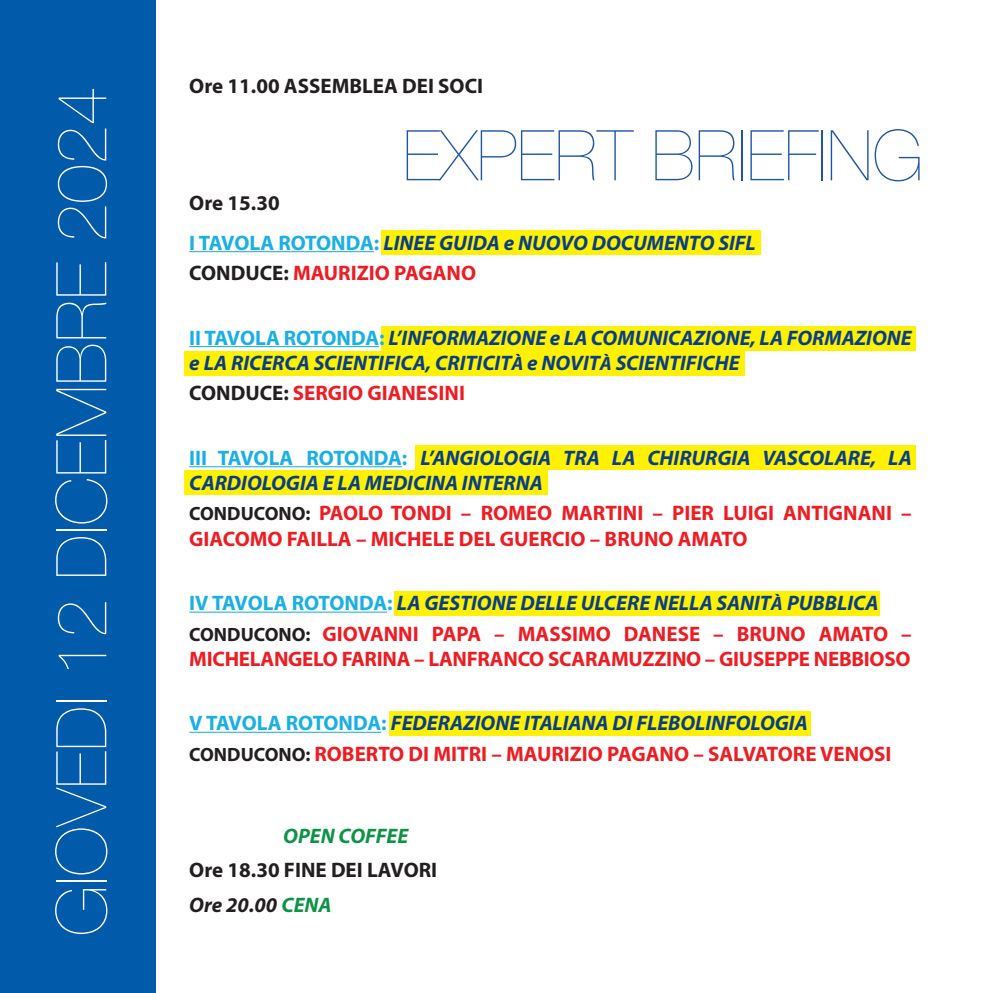
<style>
.page{position:relative;width:993px;height:993px;background:#fff}
.page>*{position:absolute;margin:0;border:0;box-sizing:border-box;transform-origin:0 0}
.t1{font:200 70px "Helvetica Neue";color:#fff}
.t2{font:200 70px "Helvetica Neue";color:#1e56a6}
.t3{font:italic 700 21px/25.2px "Myriad Pro";color:#083e89}
.t4{font:700 21px/25.2px "Myriad Pro";color:#ee1d23}
.t5{font:700 21px "Myriad Pro";color:#231f20}
.t6{font:italic 700 21px "Myriad Pro";color:#231f20}
.t7{font:italic 700 21px "Myriad Pro";color:#0d9344}
.s1{font-style:normal;color:#231f20}
.s2{font-style:normal;color:#1aafe5}
.s3{color:#231f20}
.s4{font-size:19.25px}
.s5{font-size:19.25px;color:#231f20}
.s6{font-style:normal;font-size:19.25px;color:#231f20}
.s7{font-style:normal;color:#ee1d23}
.s8{color:#1aafe5}
.s9{font-style:italic;color:#083e89}
.s10{color:#0d9344}
</style>
<div class="page">
<div style="left:381px;top:230px;width:379px;height:25px;background:#fff101"></div>
<div style="left:395px;top:590px;width:484px;height:25px;background:#fff101"></div>
<div style="left:389px;top:710px;width:421px;height:25px;background:#fff101"></div>
<div style="left:381px;top:326px;width:534px;height:25px;background:#fff101"></div>
<div style="left:184px;top:351px;width:560px;height:24px;background:#fff101"></div>
<div style="left:415px;top:445px;width:500px;height:25px;background:#fff101"></div>
<div style="left:184px;top:470px;width:363px;height:24px;background:#fff101"></div>
<hr style="left:189px;top:251px;width:185px;height:1px;background:#1aafe5">
<hr style="left:189px;top:346px;width:190px;height:1px;background:#1aafe5">
<hr style="left:189px;top:466px;width:213px;height:1px;background:#1aafe5">
<hr style="left:189px;top:611px;width:198px;height:1px;background:#1aafe5">
<hr style="left:189px;top:731px;width:192px;height:1px;background:#1aafe5">
<div style="left:0;top:0;width:155px;height:992px;background:#015aaa"></div>
<h1 class="t1" style="left:27px;top:935px;width:851px;rotate:-90deg">GIOVEDI 12 DICEMBRE 2024</h1>
<p class="t5" style="left:189px;top:74px;width:295px">Ore 11.00 ASSEMBLEA DEI SOCI</p>
<h1 class="t2" style="left:403px;top:101px;width:521px">EXPERT BRIEFING</h1>
<p class="t3" style="left:189px;top:184px;width:568px;line-height:39.2px"><span class="s1">Ore 15.30<br></span><span class="s2">I TAVOLA ROTONDA:</span> LINEE GUIDA e NUOVO DOCUMENTO SIFL</p>
<p class="t4" style="left:189px;top:260px;width:288px"><span class="s3">CONDUCE:</span> MAURIZIO PAGANO</p>
<p class="t3" style="left:189px;top:325px;width:723px"><span class="s2">II TAVOLA ROTONDA:</span> L’INFORMAZIONE e LA COMUNICAZIONE, LA FORMAZIONE e LA RICERCA SCIENTIFICA, CRITICIT<span class="s4">À</span> e NOVIT<span class="s4">À</span> SCIENTIFICHE</p>
<p class="t4" style="left:189px;top:380px;width:277px"><span class="s3">CONDUCE:</span> SERGIO GIANESINI</p>
<p class="t3" style="left:189px;top:445px;width:723px"><span class="s2">III TAVOLA ROTONDA:</span> L’ANGIOLOGIA TRA LA CHIRURGIA VASCOLARE, LA<br>CARDIOLOGIA E LA MEDICINA INTERNA</p>
<p class="t4" style="left:189px;top:501px;width:723px"><span class="s5">CONDUCONO:</span> PAOLO TONDI – ROMEO MARTINI – PIER LUIGI ANTIGNANI –<br>GIACOMO FAILLA – MICHELE DEL GUERCIO – BRUNO AMATO</p>
<p class="t3" style="left:189px;top:588px;width:723px;line-height:30.4px"><span class="s2">IV TAVOLA ROTONDA:</span> LA GESTIONE DELLE ULCERE NELLA SANIT<span class="s4">À</span> PUBBLICA<br><span class="s6">CONDUCONO:</span> <span class="s7">GIOVANNI PAPA – MASSIMO DANESE – BRUNO AMATO –</span></p>
<p class="t4" style="left:189px;top:646px;width:722px">MICHELANGELO FARINA – LANFRANCO SCARAMUZZINO – GIUSEPPE NEBBIOSO</p>
<p class="t4" style="left:189px;top:708px;width:703px;line-height:30.4px"><span class="s8">V TAVOLA ROTONDA:</span> <span class="s9">FEDERAZIONE ITALIANA DI FLEBOLINFOLOGIA<br></span><span class="s5">CONDUCONO:</span> ROBERTO DI MITRI – MAURIZIO PAGANO – SALVATORE VENOSI</p>
<p class="t7" style="left:283px;top:823px;width:127px">OPEN COFFEE</p>
<p class="t5" style="left:189px;top:858px;width:249px">Ore 18.30 FINE DEI LAVORI</p>
<p class="t6" style="left:189px;top:893px;width:144px">Ore 20.00 <span class="s10">CENA</span></p>
</div>
